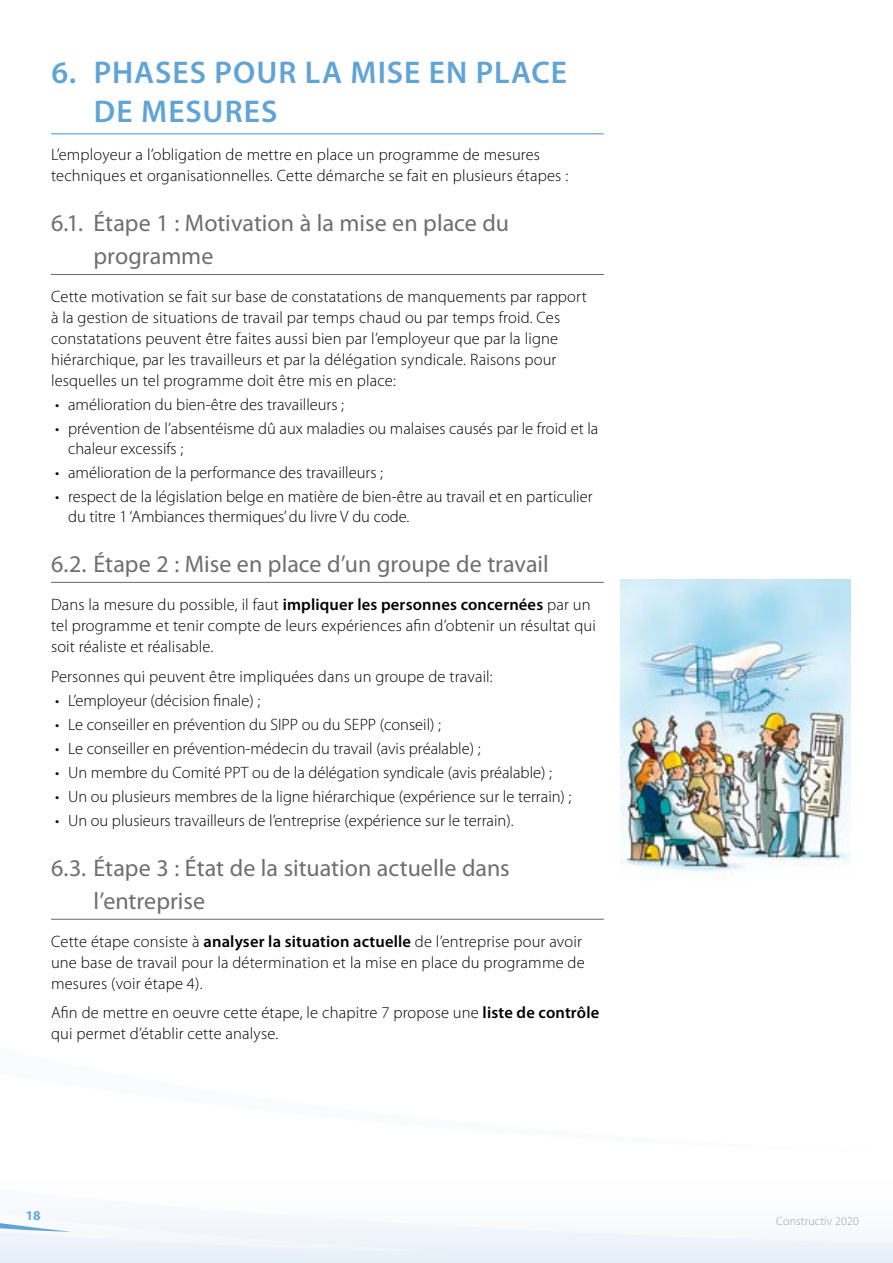
<style>
.page{position:relative;width:893px;height:1263px;background:#fff}
.page>*{position:absolute;margin:0;border:0;box-sizing:border-box;transform-origin:0 0}
.t1{font:600 31.5px/39px "Myriad Pro";letter-spacing:.035em;color:#60a4d7}
.t2{font:24px/33px "Myriad Pro";color:#6e6e6e}
.t3{font:300 16.5px/21px "Myriad Pro";letter-spacing:.01em;color:#000}
.t4{font:700 13.5px "Myriad Pro";color:#60a4d7}
.t5{font:300 12px "Myriad Pro";letter-spacing:.01em;color:#9c9c9d}
.s1{font-weight:600}
</style>
<div class="page">
<svg style="left:0;top:1219px;width:893px;height:44px;fill:#eff4fa"></svg>
<svg style="left:0;top:1219px;width:71px;height:13px"></svg>
<hr style="left:51px;top:133px;width:553px;height:1px;background:#60a4d7">
<hr style="left:51px;top:274px;width:553px;height:1px;background:#6e6e6e">
<hr style="left:51px;top:582px;width:553px;height:1px;background:#6e6e6e">
<hr style="left:51px;top:919px;width:553px;height:1px;background:#6e6e6e">
<img style="left:621px;top:580px;width:229px;height:292px">
<h1 class="t1" style="left:94px;top:54px;width:475px;text-indent:-42px">6. PHASES POUR LA MISE EN PLACE<br>DE MESURES</h1>
<p class="t3" style="left:51px;top:144px;width:519px">L’employeur a l’obligation de mettre en place un programme de mesures techniques et organisationnelles. Cette démarche se fait en plusieurs étapes :</p>
<h2 class="t2" style="left:94px;top:207px;width:417px;text-indent:-43px">6.1. Étape 1 : Motivation à la mise en place du programme</h2>
<p class="t3" style="left:51px;top:286px;width:537px">Cette motivation se fait sur base de constatations de manquements par rapport à la gestion de situations de travail par temps chaud ou par temps froid. Ces constatations peuvent être faites aussi bien par l’employeur que par la ligne hiérarchique, par les travailleurs et par la délégation syndicale. Raisons pour lesquelles un tel programme doit être mis en place:</p>
<p class="t3" style="left:55px;top:395px;width:290px">• amélioration du bien-être des travailleurs ;</p>
<p class="t3" style="left:68px;top:419px;width:532px;line-height:19.8px;text-indent:-13px">• prévention de l’absentéisme dû aux maladies ou malaises causés par le froid et la chaleur excessifs ;</p>
<p class="t3" style="left:55px;top:462px;width:329px">• amélioration de la performance des travailleurs ;</p>
<p class="t3" style="left:68px;top:487px;width:526px;line-height:19.8px;text-indent:-13px">• respect de la législation belge en matière de bien-être au travail et en particulier du titre 1 ‘Ambiances thermiques’ du livre V du code.</p>
<h2 class="t2" style="left:51px;top:548px;width:499px">6.2. Étape 2 : Mise en place d’un groupe de travail</h2>
<p class="t3" style="left:51px;top:594px;width:546px">Dans la mesure du possible, il faut <span class="s1">impliquer les personnes concernées</span> par un tel programme et tenir compte de leurs expériences afin d’obtenir un résultat qui soit réaliste et réalisable.</p>
<p class="t3" style="left:51px;top:666px;width:443px">Personnes qui peuvent être impliquées dans un groupe de travail:</p>
<p class="t3" style="left:55px;top:690px;width:206px">• L’employeur (décision finale) ;</p>
<p class="t3" style="left:55px;top:714px;width:387px">• Le conseiller en prévention du SIPP ou du SEPP (conseil) ;</p>
<p class="t3" style="left:55px;top:738px;width:427px">• Le conseiller en prévention-médecin du travail (avis préalable) ;</p>
<p class="t3" style="left:55px;top:762px;width:498px">• Un membre du Comité PPT ou de la délégation syndicale (avis préalable) ;</p>
<p class="t3" style="left:55px;top:786px;width:518px">• Un ou plusieurs membres de la ligne hiérarchique (expérience sur le terrain) ;</p>
<p class="t3" style="left:55px;top:810px;width:460px">• Un ou plusieurs travailleurs de l’entreprise (expérience sur le terrain).</p>
<h2 class="t2" style="left:94px;top:852px;width:418px;text-indent:-43px">6.3. Étape 3 : État de la situation actuelle dans l’entreprise</h2>
<p class="t3" style="left:51px;top:931px;width:535px">Cette étape consiste à <span class="s1">analyser la situation actuelle</span> de l’entreprise pour avoir une base de travail pour la détermination et la mise en place du programme de mesures (voir étape 4).</p>
<p class="t3" style="left:51px;top:1003px;width:550px">Afin de mettre en oeuvre cette étape, le chapitre 7 propose une <span class="s1">liste de contrôle </span>qui permet d’établir cette analyse.</p>
<p class="t4" style="left:26px;top:1208px;width:16px">18</p>
<p class="t5" style="left:776px;top:1214px;width:84px">Constructiv 2020</p>
</div>
